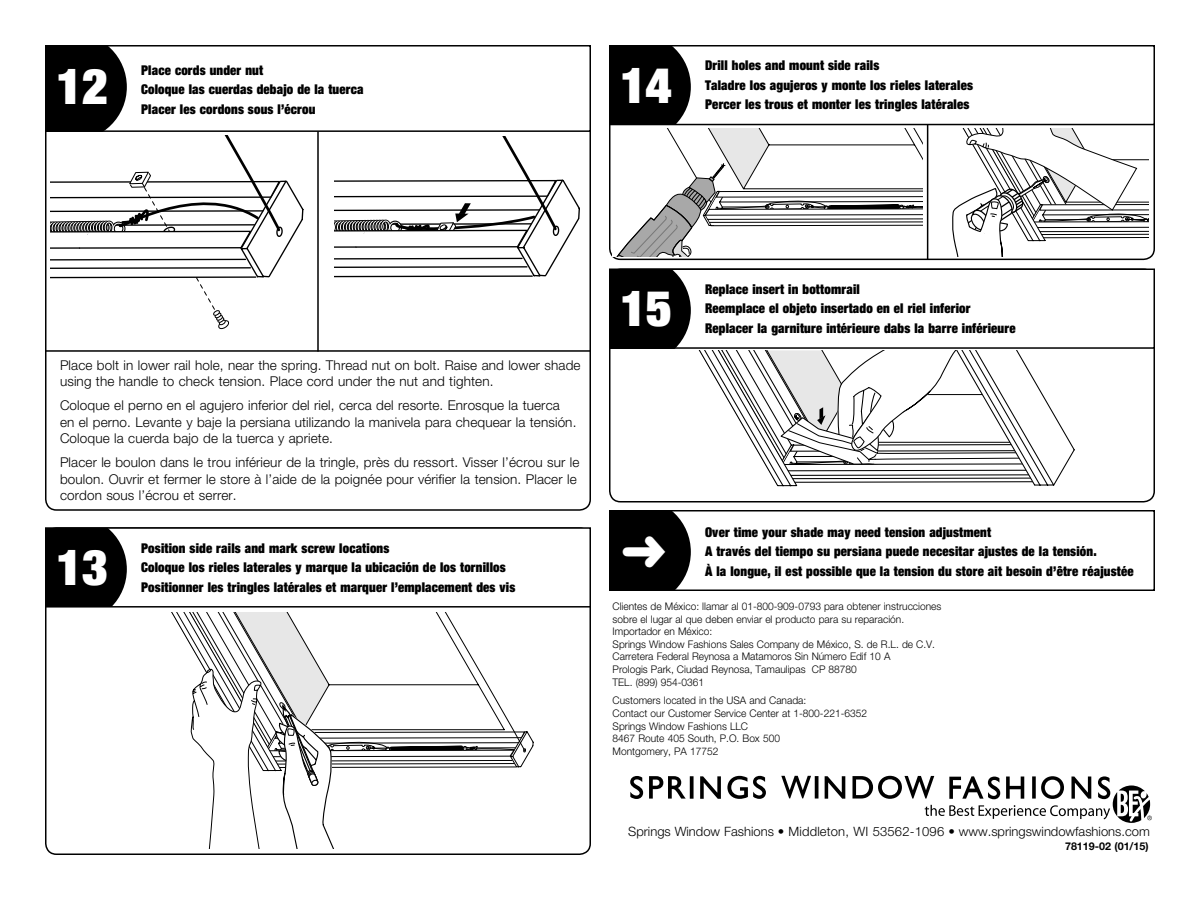
<style>
.page{position:relative;width:1200px;height:900px;background:#fff}
.page>*{position:absolute;margin:0;border:0;box-sizing:border-box;transform-origin:0 0}
.t1{font:900 condensed 49.5px "Helvetica Neue LT Std";letter-spacing:-.01em;color:#fff}
.Instruction_Foreign{font:900 condensed 13.5px "Helvetica Neue LT Std";letter-spacing:.015em;color:#000;scale:.95 1}
.Instruction_Text{font:300 13.5px/16.5px "Helvetica Neue LT Std";letter-spacing:.01em;color:#000}
.Instruction_English{font:300 13.5px/16.5px "Helvetica Neue LT Std";letter-spacing:.01em;color:#000}
.Instruction_English-2{font:900 condensed 13.5px "Helvetica Neue LT Std";letter-spacing:.015em;color:#000;scale:.95 1}
.t2{font:300 12.9px "Helvetica Neue LT Std";color:#000}
.t3{font:700 10.8px "Helvetica Neue LT Std";color:#000}
.t4{font:300 10.5px/12.6px "Helvetica Neue LT Std";color:#000}
</style>
<div class="page">
<div style="left:45px;top:45px;width:546px;height:87px;border:2px solid #000"></div>
<hr style="left:45px;top:350px;width:546px;height:2px;background:#000">
<div style="left:48px;top:530px;width:79px;height:75px;background:#000"></div>
<div style="left:45px;top:527px;width:546px;height:81px;border:2px solid #000"></div>
<div style="left:609px;top:45px;width:546px;height:80px;border:2px solid #000"></div>
<div style="left:609px;top:268px;width:546px;height:234px;border:2px solid #000;border-radius:11px"></div>
<div style="left:610px;top:269px;width:544px;height:79px;background:#fff"></div>
<svg style="left:46px;top:46px;width:258px;height:284px"></svg>
<svg style="left:335px;top:137px;width:245px;height:141px"></svg>
<hr style="left:317px;top:131px;width:2px;height:221px;background:#000">
<svg style="left:171px;top:613px;width:363px;height:236px"></svg>
<svg style="left:610px;top:46px;width:312px;height:210px"></svg>
<svg style="left:952px;top:128px;width:197px;height:128px"></svg>
<hr style="left:927px;top:125px;width:1px;height:134px;background:#000">
<svg style="left:610px;top:269px;width:465px;height:217px"></svg>
<div style="left:609px;top:510px;width:546px;height:81px;border:2px solid #000"></div>
<svg style="left:630px;top:776px;width:522px;height:47px"></svg>
<svg style="left:610px;top:511px;width:81px;height:79px;background:#101010"></svg>
<p class="t1" style="left:56px;top:55px;width:52px">12</p>
<p class="Instruction_English-2" style="left:141px;top:61px;width:130px">Place cords under nut</p>
<p class="Instruction_Foreign" style="left:141px;top:81px;width:236px">Coloque las cuerdas debajo de la tuerca</p>
<p class="Instruction_Foreign" style="left:141px;top:100px;width:185px">Placer les cordons sous l’écrou</p>
<p class="t1" style="left:620px;top:53px;width:52px">14</p>
<p class="Instruction_English-2" style="left:705px;top:57px;width:185px">Drill holes and mount side rails</p>
<p class="Instruction_Foreign" style="left:705px;top:77px;width:284px">Taladre los agujeros y monte los rieles laterales</p>
<p class="Instruction_Foreign" style="left:705px;top:96px;width:280px">Percer les trous et monter les tringles latérales</p>
<p class="Instruction_Text" style="left:60px;top:356px;width:522px">Place bolt in lower rail hole, near the spring. Thread nut on bolt. Raise and lower shade using the handle to check tension. Place cord under the nut and tighten.</p>
<p class="Instruction_Text" style="left:60px;top:397px;width:518px">Coloque el perno en el agujero inferior del riel, cerca del resorte. Enrosque la tuerca en el perno. Levante y baje la persiana utilizando la manivela para chequear la tensión.<br>Coloque la cuerda bajo de la tuerca y apriete.</p>
<p class="Instruction_English" style="left:60px;top:454px;width:521px">Placer le boulon dans le trou inférieur de la tringle, près du ressort. Visser l’écrou sur le boulon. Ouvrir et fermer le store à l’aide de la poignée pour vérifier la tension. Placer le cordon sous l’écrou et serrer.</p>
<p class="t1" style="left:56px;top:536px;width:52px">13</p>
<p class="Instruction_English-2" style="left:141px;top:539px;width:263px">Position side rails and mark screw locations</p>
<p class="Instruction_Foreign" style="left:141px;top:559px;width:385px">Coloque los rieles laterales y marque la ubicación de los tornillos</p>
<p class="Instruction_Foreign" style="left:141px;top:578px;width:396px">Positionner les tringles latérales et marquer l’emplacement des vis</p>
<p class="t1" style="left:620px;top:277px;width:52px">15</p>
<p class="Instruction_English-2" style="left:705px;top:281px;width:164px">Replace insert in bottomrail</p>
<p class="Instruction_Foreign" style="left:705px;top:300px;width:281px">Reemplace el objeto insertado en el riel inferior</p>
<p class="Instruction_Foreign" style="left:705px;top:320px;width:328px">Replacer la garniture intérieure dabs la barre inférieure</p>
<p class="Instruction_English-2" style="left:705px;top:523px;width:303px">Over time your shade may need tension adjustment</p>
<p class="Instruction_Foreign" style="left:705px;top:543px;width:414px">A través del tiempo su persiana puede necesitar ajustes de la tensión.</p>
<p class="Instruction_Foreign" style="left:705px;top:562px;width:453px">À la longue, il est possible que la tension du store ait besoin d’être réajustée</p>
<p class="t4" style="left:613px;top:600px;width:330px">Clientes de México: llamar al 01-800-909-0793 para obtener instrucciones sobre el lugar al que deben enviar el producto para su reparación.</p>
<p class="t4" style="left:613px;top:625px;width:101px">Importador en México:</p>
<p class="t4" style="left:613px;top:637px;width:324px">Springs Window Fashions Sales Company de México, S. de R.L. de C.V.</p>
<p class="t4" style="left:613px;top:650px;width:279px">Carretera Federal Reynosa a Matamoros Sin Número Edif 10 A</p>
<p class="t4" style="left:613px;top:663px;width:246px">Prologis Park, Ciudad Reynosa, Tamaulipas CP 88780</p>
<p class="t4" style="left:613px;top:675px;width:93px">TEL. (899) 954-0361</p>
<p class="t4" style="left:613px;top:694px;width:195px">Customers located in the USA and Canada:</p>
<p class="t4" style="left:613px;top:707px;width:256px">Contact our Customer Service Center at 1-800-221-6352</p>
<p class="t4" style="left:613px;top:719px;width:137px">Springs Window Fashions LLC</p>
<p class="t4" style="left:613px;top:732px;width:169px">8467 Route 405 South, P.O. Box 500</p>
<p class="t4" style="left:613px;top:745px;width:107px">Montgomery, PA 17752</p>
<p class="t2" style="left:628px;top:824px;width:523px">Springs Window Fashions • Middleton, WI 53562-1096 • www.springswindowfashions.com</p>
<p class="t3" style="left:1065px;top:840px;width:85px">78119-02 (01/15)</p>
</div>
